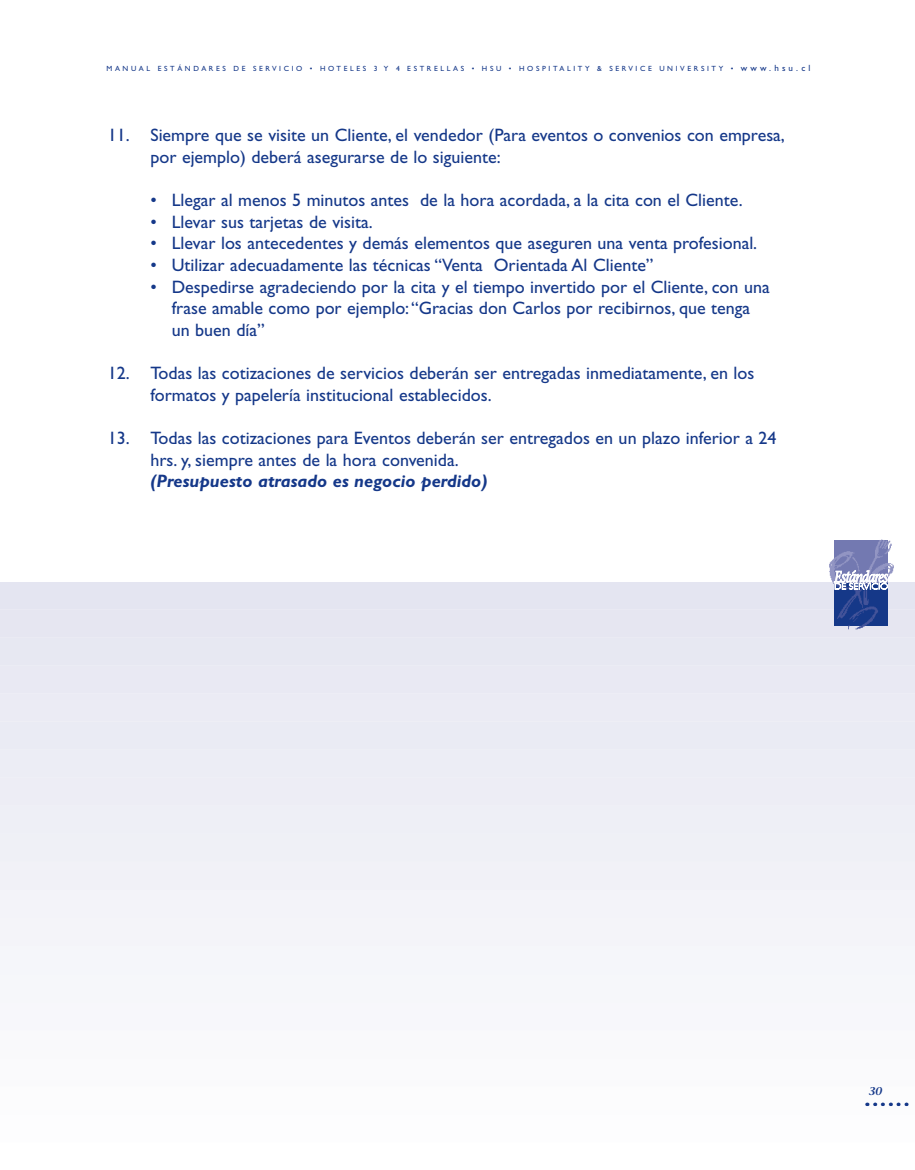
<style>
.page{position:relative;width:915px;height:1170px;background:#fff}
.page>*{position:absolute;margin:0;border:0;box-sizing:border-box;transform-origin:0 0}
.t1{font:18px/21.6px "Gill Sans";color:#153889}
.t2{font:italic 700 18px "Gill Sans";color:#153889}
.t3{font:13.5px "Gill Sans";color:#153889}
.t4{font:italic 600 11.25px "Stone Serif";color:#153889}
.t5{font:7.5px "Gill Sans";letter-spacing:.35em;color:#153889}
.s1{font-size:9px}
</style>
<div class="page">
<div style="left:0;top:1047px;width:914px;height:49px;background:#fafafc"></div>
<div style="left:0;top:1019px;width:914px;height:49px;background:#f9f9fb"></div>
<div style="left:0;top:991px;width:914px;height:49px;background:#f7f7fb"></div>
<div style="left:0;top:963px;width:914px;height:49px;background:#f6f7fa"></div>
<div style="left:0;top:935px;width:914px;height:49px;background:#f5f6fa"></div>
<div style="left:0;top:906px;width:914px;height:50px;background:#f4f4f9"></div>
<div style="left:0;top:878px;width:914px;height:50px;background:#f3f3f9"></div>
<div style="left:0;top:850px;width:914px;height:50px;background:#f1f1f7"></div>
<div style="left:0;top:822px;width:914px;height:50px;background:#eff0f6"></div>
<div style="left:0;top:794px;width:914px;height:50px;background:#eeeff6"></div>
<div style="left:0;top:766px;width:914px;height:50px;background:#ededf5"></div>
<div style="left:0;top:738px;width:914px;height:50px;background:#ecedf5"></div>
<div style="left:0;top:710px;width:914px;height:50px;background:#eaebf4"></div>
<div style="left:0;top:682px;width:914px;height:50px;background:#ebebf4"></div>
<div style="left:0;top:654px;width:914px;height:50px;background:#e9e9f3"></div>
<div style="left:0;top:626px;width:914px;height:50px;background:#e7e8f2"></div>
<div style="left:0;top:598px;width:914px;height:50px;background:#e6e6f1"></div>
<div style="left:0;top:583px;width:914px;height:37px;background:#e4e5f1"></div>
<img style="left:834px;top:583px;width:54px;height:47px">
<img style="left:824px;top:539px;width:74px;height:44px">
<svg style="left:833px;top:570px;width:54px;height:19px"></svg>
<p class="t5" style="left:106px;top:65px;width:705px">MANUAL ESTÁNDARES DE SERVICIO • HOTELES 3 Y 4 ESTRELLAS • HSU • HOSPITALITY &amp; SERVICE UNIVERSITY • <span class="s1">www.hsu.cl</span></p>
<p class="t1" style="left:150px;top:125px;width:635px;text-indent:-43px">11. Siempre que se visite un Cliente, el vendedor (Para eventos o convenios con empresa, por ejemplo) deberá asegurarse de lo siguiente:</p>
<p class="t1" style="left:150px;top:189px;width:593px">• Llegar al menos 5 minutos antes de la hora acordada, a la cita con el Cliente.</p>
<p class="t1" style="left:150px;top:211px;width:224px">• Llevar sus tarjetas de visita.</p>
<p class="t1" style="left:150px;top:233px;width:608px">• Llevar los antecedentes y demás elementos que aseguren una venta profesional.</p>
<p class="t1" style="left:150px;top:254px;width:504px">• Utilizar adecuadamente las técnicas “Venta Orientada Al Cliente”</p>
<p class="t1" style="left:172px;top:276px;width:599px;text-indent:-21px">• Despedirse agradeciendo por la cita y el tiempo invertido por el Cliente, con una frase amable como por ejemplo:“Gracias don Carlos por recibirnos, que tenga un buen día”</p>
<p class="t1" style="left:150px;top:362px;width:605px;text-indent:-43px">12. Todas las cotizaciones de servicios deberán ser entregadas inmediatamente, en los formatos y papelería institucional establecidos.</p>
<p class="t1" style="left:150px;top:427px;width:627px;text-indent:-43px">13. Todas las cotizaciones para Eventos deberán ser entregados en un plazo inferior a 24 hrs. y, siempre antes de la hora convenida.</p>
<p class="t2" style="left:150px;top:470px;width:338px">(Presupuesto atrasado es negocio perdido)</p>
<p class="t4" style="left:868px;top:1084px;width:15px">30</p>
<p class="t3" style="left:864px;top:1096px;width:45px">••••••</p>
</div>
